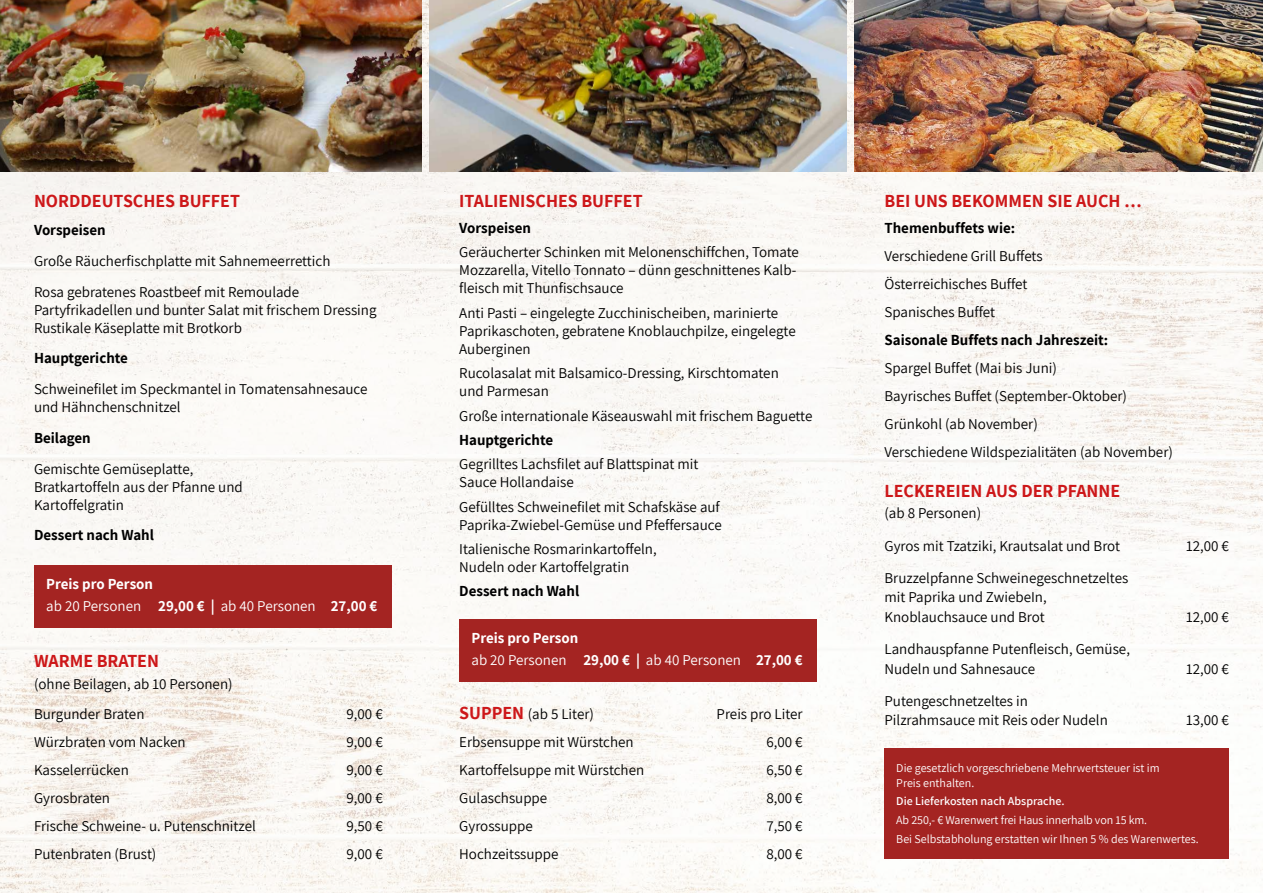
<style>
.page{position:relative;width:1263px;height:893px;background:#fff}
.page>*{position:absolute;margin:0;border:0;box-sizing:border-box;transform-origin:0 0}
.t1{font:700 18px "Assistant";color:#cd1719}
.t2{font:15px/18px "Assistant";color:#000}
.t3{font:700 15px "Assistant";color:#000}
.t4{font:700 15px/22.2px "Assistant";color:#fff}
.t5{font:12px/14.4px "Assistant";color:#fff}
.t6{font:600 12px "Assistant";color:#fff}
.s1{font-weight:400}
.s2{font-weight:700;font-size:18px;color:#cd1719}
</style>
<div class="page">
<img style="left:0;top:0;width:1263px;height:893px">
<div style="left:34px;top:565px;width:357px;height:63px;background:#a42422"></div>
<div style="left:459px;top:619px;width:357px;height:62px;background:#a42422"></div>
<div style="left:884px;top:748px;width:345px;height:111px;background:#a42422"></div>
<img style="left:430px;top:0;width:416px;height:171px">
<img style="left:855px;top:0;width:408px;height:171px">
<img style="left:0;top:0;width:421px;height:171px">
<p class="t1" style="left:34px;top:188px;width:208px">NORDDEUTSCHES BUFFET</p>
<p class="t3" style="left:34px;top:220px;width:73px">Vorspeisen</p>
<p class="t2" style="left:34px;top:245px;width:298px;line-height:30.8px">Große Räucherfischplatte mit Sahnemeerrettich<br>Rosa gebratenes Roastbeef mit Remoulade</p>
<p class="t2" style="left:34px;top:300px;width:344px">Partyfrikadellen und bunter Salat mit frischem Dressing<br>Rustikale Käseplatte mit Brotkorb</p>
<p class="t3" style="left:34px;top:348px;width:95px">Hauptgerichte</p>
<p class="t2" style="left:34px;top:379px;width:335px">Schweinefilet im Speckmantel in Tomatensahnesauce und Hähnchenschnitzel</p>
<p class="t3" style="left:34px;top:428px;width:58px">Beilagen</p>
<p class="t2" style="left:34px;top:459px;width:210px">Gemischte Gemüseplatte,<br>Bratkartoffeln aus der Pfanne und<br>Kartoffelgratin</p>
<p class="t3" style="left:34px;top:525px;width:121px">Dessert nach Wahl</p>
<p class="t4" style="left:46px;top:572px;width:333px">Preis pro Person<br><span class="s1">ab 20 Personen</span> 29,00 € | <span class="s1">ab 40 Personen</span> 27,00 €</p>
<p class="t1" style="left:34px;top:649px;width:126px">WARME BRATEN</p>
<p class="t2" style="left:34px;top:668px;width:200px;line-height:30.2px">(ohne Beilagen, ab 10 Personen)<br>Burgunder Braten</p>
<p class="t2" style="left:347px;top:704px;width:38px">9,00 €</p>
<p class="t2" style="left:34px;top:732px;width:153px">Würzbraten vom Nacken</p>
<p class="t2" style="left:347px;top:732px;width:38px">9,00 €</p>
<p class="t2" style="left:34px;top:760px;width:96px">Kasselerrücken</p>
<p class="t2" style="left:347px;top:760px;width:38px">9,00 €</p>
<p class="t2" style="left:34px;top:788px;width:77px">Gyrosbraten</p>
<p class="t2" style="left:347px;top:788px;width:38px">9,00 €</p>
<p class="t2" style="left:34px;top:816px;width:223px">Frische Schweine- u. Putenschnitzel</p>
<p class="t2" style="left:347px;top:816px;width:38px">9,50 €</p>
<p class="t2" style="left:34px;top:844px;width:124px">Putenbraten (Brust)</p>
<p class="t2" style="left:347px;top:844px;width:38px">9,00 €</p>
<p class="t1" style="left:459px;top:188px;width:185px">ITALIENISCHES BUFFET</p>
<p class="t3" style="left:459px;top:218px;width:73px">Vorspeisen</p>
<p class="t2" style="left:459px;top:243px;width:341px">Geräucherter Schinken mit Melonenschiffchen, Tomate<br>Mozzarella, Vitello Tonnato – dünn geschnittenes Kalb&shy;fleisch mit Thunfischsauce</p>
<p class="t2" style="left:459px;top:303px;width:338px">Anti Pasti – eingelegte Zucchinischeiben, marinierte<br>Paprikaschoten, gebratene Knoblauchpilze, eingelegte<br>Auberginen</p>
<p class="t2" style="left:459px;top:363px;width:321px">Rucolasalat mit Balsamico-Dressing, Kirschtomaten und Parmesan</p>
<p class="t2" style="left:459px;top:406px;width:355px">Große internationale Käseauswahl mit frischem Baguette</p>
<p class="t3" style="left:459px;top:430px;width:95px">Hauptgerichte</p>
<p class="t2" style="left:459px;top:455px;width:241px">Gegrilltes Lachsfilet auf Blattspinat mit<br>Sauce Hollandaise</p>
<p class="t2" style="left:459px;top:497px;width:264px">Gefülltes Schweinefilet mit Schafskäse auf<br>Paprika-Zwiebel-Gemüse und Pfeffersauce</p>
<p class="t2" style="left:459px;top:539px;width:199px">Italienische Rosmarinkartoffeln,<br>Nudeln oder Kartoffelgratin</p>
<p class="t3" style="left:459px;top:581px;width:121px">Dessert nach Wahl</p>
<p class="t4" style="left:471px;top:626px;width:333px">Preis pro Person<br><span class="s1">ab 20 Personen</span> 29,00 € | <span class="s1">ab 40 Personen</span> 27,00 €</p>
<p class="t2" style="left:459px;top:704px;width:136px"><span class="s2">SUPPEN</span> (ab 5 Liter)</p>
<p class="t2" style="left:717px;top:704px;width:88px">Preis pro Liter</p>
<p class="t2" style="left:459px;top:732px;width:176px">Erbsensuppe mit Würstchen</p>
<p class="t2" style="left:766px;top:732px;width:38px">6,00 €</p>
<p class="t2" style="left:459px;top:760px;width:186px">Kartoffelsuppe mit Würstchen</p>
<p class="t2" style="left:766px;top:760px;width:38px">6,50 €</p>
<p class="t2" style="left:459px;top:788px;width:90px">Gulaschsuppe</p>
<p class="t2" style="left:766px;top:788px;width:38px">8,00 €</p>
<p class="t2" style="left:459px;top:816px;width:75px">Gyrossuppe</p>
<p class="t2" style="left:766px;top:816px;width:38px">7,50 €</p>
<p class="t2" style="left:459px;top:844px;width:101px">Hochzeitssuppe</p>
<p class="t2" style="left:766px;top:844px;width:38px">8,00 €</p>
<p class="t1" style="left:884px;top:188px;width:259px">BEI UNS BEKOMMEN SIE AUCH …</p>
<p class="t3" style="left:884px;top:218px;width:132px">Themenbuffets wie:</p>
<p class="t2" style="left:884px;top:241px;width:160px;line-height:28px">Verschiedene Grill Buffets<br>Österreichisches Buffet<br>Spanisches Buffet</p>
<p class="t3" style="left:884px;top:330px;width:225px">Saisonale Buffets nach Jahreszeit:</p>
<p class="t2" style="left:884px;top:353px;width:290px;line-height:28px">Spargel Buffet (Mai bis Juni)<br>Bayrisches Buffet (September-Oktober)<br>Grünkohl (ab November)<br>Verschiedene Wildspezialitäten (ab November)</p>
<p class="t1" style="left:884px;top:478px;width:237px">LECKEREIEN AUS DER PFANNE</p>
<p class="t2" style="left:884px;top:496px;width:237px;line-height:32.2px">(ab 8 Personen)<br>Gyros mit Tzatziki, Krautsalat und Brot</p>
<p class="t2" style="left:884px;top:567px;width:245px;line-height:19.5px">Bruzzelpfanne Schweinegeschnetzeltes mit Paprika und ZwiebeIn,<br>Knoblauchsauce und Brot</p>
<p class="t2" style="left:884px;top:639px;width:247px;line-height:19.5px">Landhauspfanne Putenfleisch, Gemüse,<br>Nudeln und Sahnesauce</p>
<p class="t2" style="left:884px;top:690px;width:225px;line-height:19.5px">Putengeschnetzeltes in<br>Pilzrahmsauce mit Reis oder Nudeln</p>
<p class="t2" style="left:1186px;top:536px;width:44px">12,00 €</p>
<p class="t2" style="left:1186px;top:607px;width:44px">12,00 €</p>
<p class="t2" style="left:1186px;top:659px;width:44px">12,00 €</p>
<p class="t2" style="left:1186px;top:711px;width:44px">13,00 €</p>
<p class="t5" style="left:896px;top:761px;width:265px">Die gesetzlich vorgeschriebene Mehrwertsteuer ist im<br>Preis enthalten.</p>
<p class="t6" style="left:896px;top:793px;width:170px">Die Lieferkosten nach Absprache.</p>
<p class="t5" style="left:896px;top:810px;width:304px;line-height:18.6px">Ab 250,- € Warenwert frei Haus innerhalb von 15 km.<br>Bei Selbstabholung erstatten wir Ihnen 5 % des Warenwertes.</p>
</div>
